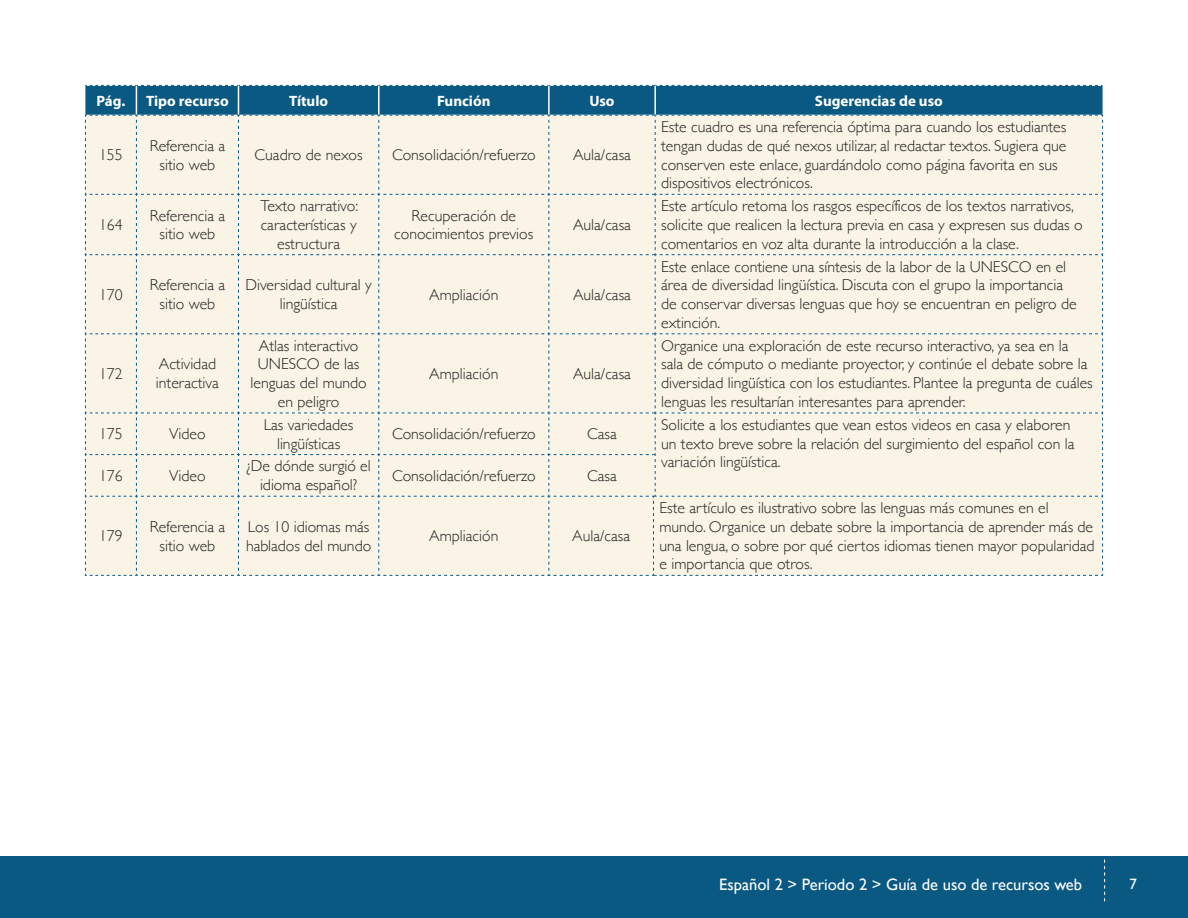
<style>
.page{position:relative;width:1188px;height:918px;background:#fff}
.page>*{position:absolute;margin:0;border:0;box-sizing:border-box;transform-origin:0 0}
.t1{font:16.5px "Gill Sans";color:#fff}
.TEXT_GEN_TABLAS{font:300 15.75px/18.8px "Gill Sans";color:#231f20}
.TAXT_CEN_TABLAS{font:300 15.75px/18.8px "Gill Sans";color:#231f20;text-align:center}
.CABEZA_1_TABLA{font:700 15px "Myriad Pro";color:#fff}
.t2{font:15px "Gill Sans";color:#fff}
</style>
<div class="page">
<div style="left:0;top:856px;width:1188px;height:62px;background:#095982"></div>
<svg style="left:1104px;top:860px;width:1px;height:41px"></svg>
<svg style="left:85px;top:85px;width:1018px;height:491px;background:#e8e9de"></svg>
<p class="CABEZA_1_TABLA" style="left:97px;top:91px;width:30px">Pág.</p>
<p class="CABEZA_1_TABLA" style="left:146px;top:91px;width:84px">Tipo recurso</p>
<p class="CABEZA_1_TABLA" style="left:289px;top:91px;width:41px">Título</p>
<p class="CABEZA_1_TABLA" style="left:437px;top:91px;width:55px">Función</p>
<p class="CABEZA_1_TABLA" style="left:589px;top:91px;width:27px">Uso</p>
<p class="CABEZA_1_TABLA" style="left:815px;top:91px;width:129px">Sugerencias de uso</p>
<p class="TAXT_CEN_TABLAS" style="left:99px;top:145px;width:25px">155</p>
<p class="TAXT_CEN_TABLAS" style="left:150px;top:136px;width:77px">Referencia a sitio web</p>
<p class="TAXT_CEN_TABLAS" style="left:255px;top:145px;width:110px">Cuadro de nexos</p>
<p class="TAXT_CEN_TABLAS" style="left:392px;top:145px;width:145px">Consolidación/refuerzo</p>
<p class="TAXT_CEN_TABLAS" style="left:573px;top:145px;width:59px">Aula/casa</p>
<p class="TAXT_CEN_TABLAS" style="left:99px;top:215px;width:25px">164</p>
<p class="TAXT_CEN_TABLAS" style="left:150px;top:205px;width:77px">Referencia a sitio web</p>
<p class="TAXT_CEN_TABLAS" style="left:260px;top:196px;width:99px">Texto narrativo: características y estructura</p>
<p class="TAXT_CEN_TABLAS" style="left:394px;top:205px;width:141px">Recuperación de conocimientos previos</p>
<p class="TAXT_CEN_TABLAS" style="left:573px;top:215px;width:59px">Aula/casa</p>
<p class="TAXT_CEN_TABLAS" style="left:99px;top:284px;width:25px">170</p>
<p class="TAXT_CEN_TABLAS" style="left:150px;top:275px;width:77px">Referencia a sitio web</p>
<p class="TAXT_CEN_TABLAS" style="left:246px;top:275px;width:128px">Diversidad cultural y lingüística</p>
<p class="TAXT_CEN_TABLAS" style="left:429px;top:284px;width:71px">Ampliación</p>
<p class="TAXT_CEN_TABLAS" style="left:573px;top:284px;width:59px">Aula/casa</p>
<p class="TAXT_CEN_TABLAS" style="left:99px;top:364px;width:25px">172</p>
<p class="TAXT_CEN_TABLAS" style="left:156px;top:354px;width:65px;text-align:left">Actividad interactiva</p>
<p class="TAXT_CEN_TABLAS" style="left:251px;top:335px;width:118px">Atlas interactivo<br>UNESCO de las lenguas del mundo en peligro</p>
<p class="TAXT_CEN_TABLAS" style="left:429px;top:364px;width:71px">Ampliación</p>
<p class="TAXT_CEN_TABLAS" style="left:573px;top:364px;width:59px">Aula/casa</p>
<p class="TEXT_GEN_TABLAS" style="left:661px;top:117px;width:407px">Este cuadro es una referencia óptima para cuando los estudiantes tengan dudas de qué nexos utilizar, al redactar textos. Sugiera que conserven este enlace, guardándolo como página favorita en sus dispositivos electrónicos.</p>
<p class="TEXT_GEN_TABLAS" style="left:661px;top:196px;width:423px">Este artículo retoma los rasgos específicos de los textos narrativos, solicite que realicen la lectura previa en casa y expresen sus dudas o comentarios en voz alta durante la introducción a la clase.</p>
<p class="TEXT_GEN_TABLAS" style="left:661px;top:256px;width:417px">Este enlace contiene una síntesis de la labor de la UNESCO en el área de diversidad lingüística. Discuta con el grupo la importancia de conservar diversas lenguas que hoy se encuentran en peligro de extinción.</p>
<p class="TEXT_GEN_TABLAS" style="left:661px;top:335px;width:433px">Organice una exploración de este recurso interactivo, ya sea en la sala de cómputo o mediante proyector, y continúe el debate sobre la diversidad lingüística con los estudiantes. Plantee la pregunta de cuáles lenguas les resultarían interesantes para aprender.</p>
<p class="TAXT_CEN_TABLAS" style="left:99px;top:424px;width:25px">175</p>
<p class="TAXT_CEN_TABLAS" style="left:169px;top:424px;width:38px">Video</p>
<p class="TAXT_CEN_TABLAS" style="left:264px;top:415px;width:91px">Las variedades lingüísticas</p>
<p class="TAXT_CEN_TABLAS" style="left:392px;top:424px;width:145px">Consolidación/refuerzo</p>
<p class="TAXT_CEN_TABLAS" style="left:587px;top:424px;width:31px">Casa</p>
<p class="TEXT_GEN_TABLAS" style="left:661px;top:415px;width:415px">Solicite a los estudiantes que vean estos videos en casa y elaboren un texto breve sobre la relación del surgimiento del español con la variación lingüística.</p>
<p class="TAXT_CEN_TABLAS" style="left:99px;top:466px;width:25px">176</p>
<p class="TAXT_CEN_TABLAS" style="left:169px;top:466px;width:38px">Video</p>
<p class="TAXT_CEN_TABLAS" style="left:247px;top:456px;width:126px">¿De dónde surgió el idioma español?</p>
<p class="TAXT_CEN_TABLAS" style="left:392px;top:466px;width:145px">Consolidación/refuerzo</p>
<p class="TAXT_CEN_TABLAS" style="left:587px;top:466px;width:31px">Casa</p>
<p class="TAXT_CEN_TABLAS" style="left:99px;top:526px;width:25px">179</p>
<p class="TAXT_CEN_TABLAS" style="left:150px;top:517px;width:77px">Referencia a sitio web</p>
<p class="TAXT_CEN_TABLAS" style="left:246px;top:517px;width:127px;text-align:left">Los 10 idiomas más hablados del mundo</p>
<p class="TAXT_CEN_TABLAS" style="left:429px;top:526px;width:71px">Ampliación</p>
<p class="TAXT_CEN_TABLAS" style="left:572px;top:526px;width:59px">Aula/casa</p>
<p class="TEXT_GEN_TABLAS" style="left:659px;top:498px;width:437px">Este artículo es ilustrativo sobre las lenguas más comunes en el mundo. Organice un debate sobre la importancia de aprender más de una lengua, o sobre por qué ciertos idiomas tienen mayor popularidad e importancia que otros.</p>
<p class="t1" style="left:719px;top:874px;width:364px">Español 2 &gt; Periodo 2 &gt; Guía de uso de recursos web</p>
<p class="t2" style="left:1130px;top:875px;width:9px">7</p>
</div>
